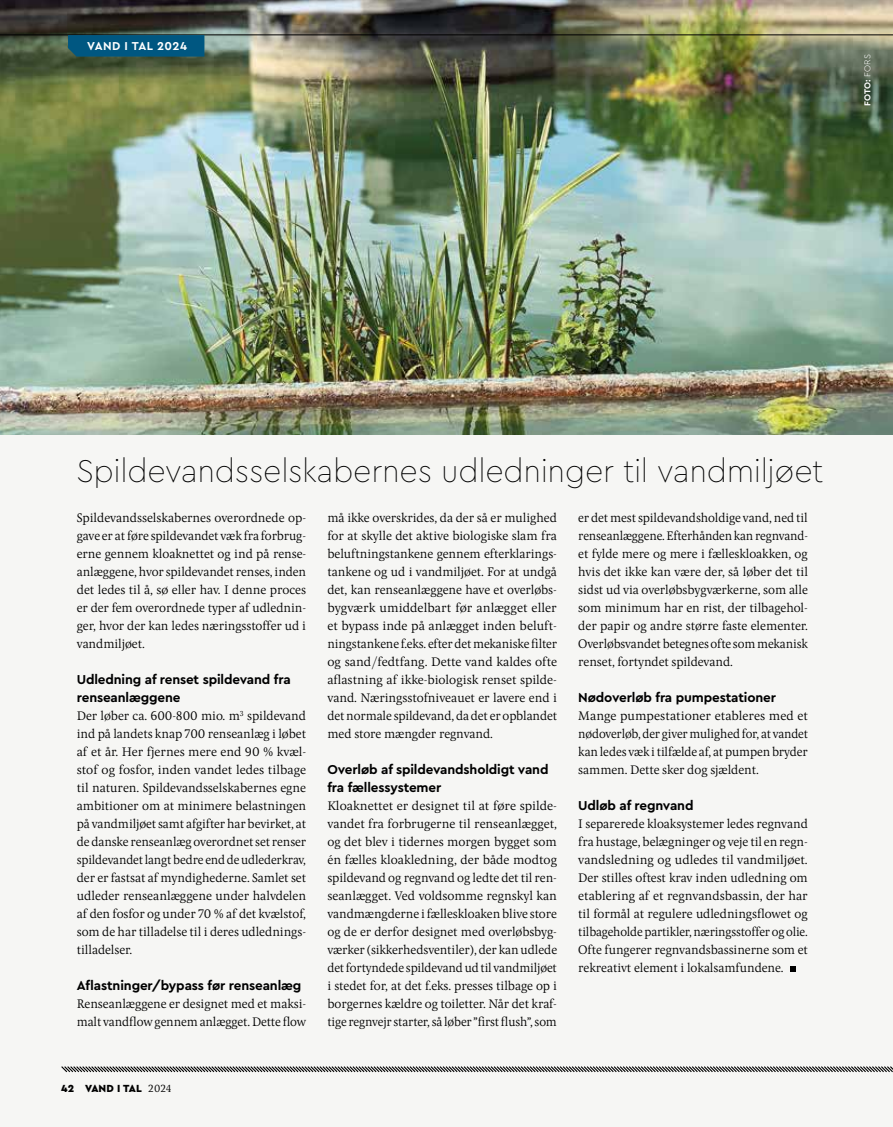
<style>
.page{position:relative;width:893px;height:1127px;background:#fff}
.page>*{position:absolute;margin:0;border:0;box-sizing:border-box;transform-origin:0 0}
.t1{font:100 33px "Cera PRO";letter-spacing:-.01em;color:#000}
.t2{font:700 13.5px/18px "Cera Pro";letter-spacing:-.01em;color:#000}
.t3{font:300 12.9px/18px "Pona W03";letter-spacing:-.01em;color:#000;text-align:justify}
.t4{font:700 12px "Cera Pro";letter-spacing:.035em;color:#fff}
.t5{font:900 10.8px "Cera PRO";letter-spacing:.01em;color:#000}
.t6{font:700 9px "Cera Pro";color:#fff}
.s1{font-family:"Cera PRO";font-weight:300}
.s2{font-family:"Pona W03";font-weight:300}
</style>
<div class="page">
<div style="left:0;top:208px;width:893px;height:919px;background:#f6f6f4"></div>
<img style="left:0;top:0;width:893px;height:434px">
<hr style="left:0;top:34px;width:893px;height:1px;background:#000">
<svg style="left:61px;top:1066px;width:832px;height:7px"></svg>
<div style="left:68px;top:35px;width:136px;height:22px;background:#005781"></div>
<svg style="left:790px;top:966px;width:6px;height:6px"></svg>
<p class="t4" style="left:87px;top:38px;width:101px">VAND I TAL 2024</p>
<p class="t6" style="left:861px;top:105px;width:53px;rotate:-90deg">FOTO: <span class="s1">FORS</span></p>
<h1 class="t1" style="left:77px;top:448px;width:748px">Spildevandsselskabernes udledninger til vandmiljøet</h1>
<p class="t3" style="left:77px;top:508px;width:231px">Spildevandsselskabernes overordnede op&shy;gave er at føre spildevandet væk fra forbrug&shy;erne gennem kloaknettet og ind på rense&shy;anlæggene, hvor spildevandet renses, inden det ledes til å, sø eller hav. I denne proces er der fem overordnede typer af udlednin&shy;ger, hvor der kan ledes næringsstoffer ud i vandmiljøet.</p>
<p class="t2" style="left:77px;top:670px;width:215px">Udledning af renset spildevand fra renseanlæggene</p>
<p class="t3" style="left:77px;top:706px;width:231px">Der løber ca. 600-800 mio. m<sup>3</sup> spildevand ind på landets knap 700 renseanlæg i løbet af et år. Her fjernes mere end 90 % kvæl&shy;stof og fosfor, inden vandet ledes tilbage til naturen. Spildevandsselskabernes egne ambitioner om at minimere belastningen på vandmiljøet samt afgifter har bevirket, at de danske renseanlæg overordnet set renser spildevandet langt bedre end de udlederkrav, der er fastsat af myndighederne. Samlet set udleder renseanlæggene under halvdelen af den fosfor og under 70 % af det kvælstof, som de har tilladelse til i deres udlednings&shy;tilladelser.</p>
<p class="t2" style="left:77px;top:976px;width:226px">Aflastninger/bypass før renseanlæg</p>
<p class="t3" style="left:77px;top:994px;width:231px">Renseanlæggene er designet med et maksi&shy;malt vandflow gennem anlægget. Dette flow</p>
<p class="t3" style="left:327px;top:508px;width:231px">må ikke overskrides, da der så er mulighed for at skylle det aktive biologiske slam fra beluftningstankene gennem efterklarings&shy;tankene og ud i vandmiljøet. For at undgå det, kan renseanlæggene have et overløbs&shy;bygværk umiddelbart før anlægget eller et bypass inde på anlægget inden beluft&shy;ningstankene f.eks. efter det mekaniske filter og sand/fedtfang. Dette vand kaldes ofte aflastning af ikke-biologisk renset spilde&shy;vand. Næringsstofniveauet er lavere end i det normale spildevand, da det er opblandet med store mængder regnvand.</p>
<p class="t2" style="left:327px;top:760px;width:223px">Overløb af spildevandsholdigt vand fra fællessystemer</p>
<p class="t3" style="left:327px;top:796px;width:231px">Kloaknettet er designet til at føre spilde&shy;vandet fra forbrugerne til renseanlægget, og det blev i tidernes morgen bygget som én fælles kloakledning, der både modtog spildevand og regnvand og ledte det til ren&shy;seanlægget. Ved voldsomme regnskyl kan vandmængderne i fælleskloaken blive store og de er derfor designet med overløbsbyg&shy;værker (sikkerhedsventiler), der kan udlede det fortyndede spildevand ud til vandmiljøet i stedet for, at det f.eks. presses tilbage op i borgernes kældre og toiletter. Når det kraf&shy;tige regnvejr starter, så løber ”first flush”, som</p>
<p class="t3" style="left:578px;top:508px;width:231px">er det mest spildevandsholdige vand, ned til renseanlæggene. Efterhånden kan regnvand&shy;et fylde mere og mere i fælleskloakken, og hvis det ikke kan være der, så løber det til sidst ud via overløbsbygværkerne, som alle som minimum har en rist, der tilbagehol&shy;der papir og andre større faste elementer.<br>Overløbsvandet betegnes ofte som mekanisk renset, fortyndet spildevand.</p>
<p class="t2" style="left:578px;top:688px;width:199px">Nødoverløb fra pumpestationer</p>
<p class="t3" style="left:578px;top:706px;width:231px">Mange pumpestationer etableres med et nødoverløb, der giver mulighed for, at vandet kan ledes væk i tilfælde af, at pumpen bryder sammen. Dette sker dog sjældent.</p>
<p class="t2" style="left:578px;top:796px;width:117px">Udløb af regnvand</p>
<p class="t3" style="left:578px;top:814px;width:231px">I separerede kloaksystemer ledes regnvand fra hustage, belægninger og veje til en regn&shy;vandsledning og udledes til vandmiljøet.<br>Der stilles oftest krav inden udledning om etablering af et regnvandsbassin, der har til formål at regulere udledningsflowet og tilbageholde partikler, næringsstoffer og olie.<br>Ofte fungerer regnvandsbassinerne som et rekreativt element i lokalsamfundene.</p>
<p class="t5" style="left:61px;top:1081px;width:112px">42 VAND I TAL <span class="s2">2024</span></p>
</div>
